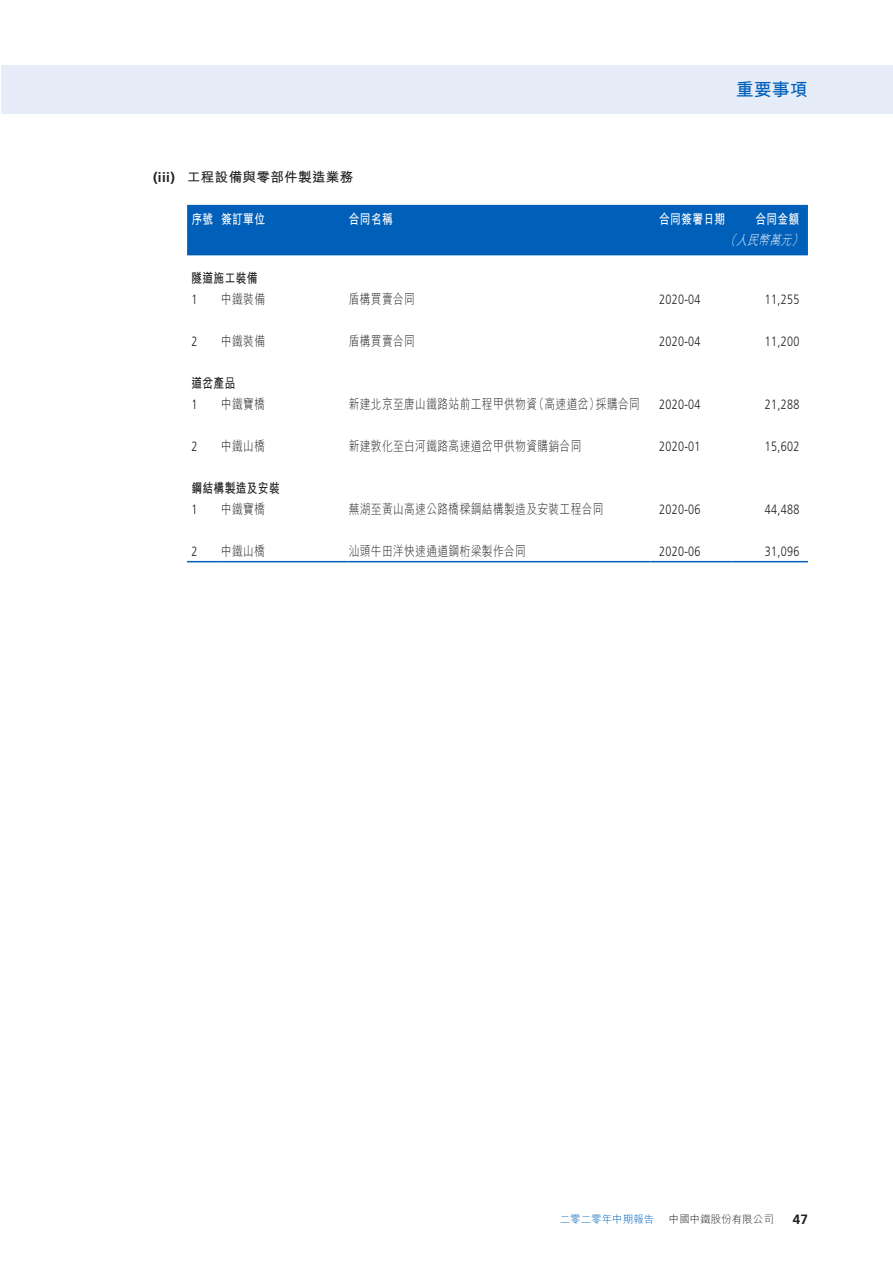
<style>
.page{position:relative;width:893px;height:1263px;background:#fff}
.page>*{position:absolute;margin:0;border:0;box-sizing:border-box;transform-origin:0 0}
.t1{font:700 18px "M Hei HK";color:#005fb9}
.t2{font:300 13.5px "M Hei HK";letter-spacing:.03em;color:#231f20;scale:.8 1}
.t3{font:300 13.5px "Frutiger LT Std";letter-spacing:.03em;color:#231f20;scale:.8 1}
.t4{font:700 13.5px "M Hei HK";letter-spacing:.03em;color:#fff;scale:.8 1}
.t5{font:700 13.5px "M Hei HK";letter-spacing:.03em;color:#231f20;scale:.8 1}
.t6{font:700 13.5px "M Hei HK";letter-spacing:.03em;color:#231f20}
.t7{font:italic 300 13.5px "M Hei HK";color:#fff;scale:.8 1}
.t8{font:700 13.5px "Frutiger LT Std";color:#231f20}
.t9{font:300 10.5px "M Hei HK";color:#231f20}
.t10{font:300 10.5px "M Hei HK";color:#005fb9}
.s1{font-family:"Frutiger LT Std"}
</style>
<div class="page">
<div style="left:2px;top:65px;width:891px;height:49px;background:#e7edf8"></div>
<div style="left:187px;top:205px;width:621px;height:50px;background:#005fb9"></div>
<hr style="left:187px;top:561px;width:34px;height:1px;background:#005fb9">
<hr style="left:221px;top:561px;width:128px;height:1px;background:#005fb9">
<hr style="left:349px;top:561px;width:302px;height:1px;background:#005fb9">
<hr style="left:651px;top:561px;width:80px;height:1px;background:#005fb9">
<hr style="left:731px;top:561px;width:77px;height:1px;background:#005fb9">
<h1 class="t1" style="left:736px;top:76px;width:73px">重要事項</h1>
<p class="t6" style="left:153px;top:167px;width:202px"><span class="s1">(iii)</span> 工程設備與零部件製造業務</p>
<p class="t4" style="left:191px;top:209px;width:94px">序號 簽訂單位</p>
<p class="t4" style="left:349px;top:209px;width:57px">合同名稱</p>
<p class="t4" style="left:659px;top:209px;width:84px">合同簽署日期</p>
<p class="t4" style="left:755px;top:209px;width:57px">合同金額</p>
<p class="t7" style="left:725px;top:233px;width:103px">（人民幣萬元）</p>
<p class="t5" style="left:191px;top:268px;width:84px">隧道施工裝備</p>
<p class="t3" style="left:191px;top:292px;width:9px">1</p>
<p class="t2" style="left:221px;top:292px;width:57px">中鐵裝備</p>
<p class="t2" style="left:349px;top:292px;width:84px">盾構買賣合同</p>
<p class="t3" style="left:659px;top:292px;width:53px">2020-04</p>
<p class="t3" style="left:765px;top:292px;width:45px">11,255</p>
<p class="t3" style="left:191px;top:334px;width:9px">2</p>
<p class="t2" style="left:221px;top:334px;width:57px">中鐵裝備</p>
<p class="t2" style="left:349px;top:334px;width:84px">盾構買賣合同</p>
<p class="t3" style="left:659px;top:334px;width:53px">2020-04</p>
<p class="t3" style="left:765px;top:334px;width:45px">11,200</p>
<p class="t5" style="left:191px;top:373px;width:57px">道岔產品</p>
<p class="t3" style="left:191px;top:397px;width:9px">1</p>
<p class="t2" style="left:221px;top:397px;width:57px">中鐵寶橋</p>
<p class="t2" style="left:349px;top:397px;width:366px">新建北京至唐山鐵路站前工程甲供物資（高速道岔）採購合同</p>
<p class="t3" style="left:659px;top:397px;width:53px">2020-04</p>
<p class="t3" style="left:765px;top:397px;width:45px">21,288</p>
<p class="t3" style="left:191px;top:439px;width:9px">2</p>
<p class="t2" style="left:221px;top:439px;width:57px">中鐵山橋</p>
<p class="t2" style="left:349px;top:439px;width:293px">新建敦化至白河鐵路高速道岔甲供物資購銷合同</p>
<p class="t3" style="left:659px;top:439px;width:53px">2020-01</p>
<p class="t3" style="left:765px;top:439px;width:45px">15,602</p>
<p class="t5" style="left:191px;top:478px;width:112px">鋼結構製造及安裝</p>
<p class="t3" style="left:191px;top:502px;width:9px">1</p>
<p class="t2" style="left:221px;top:502px;width:57px">中鐵寶橋</p>
<p class="t2" style="left:349px;top:502px;width:320px">蕪湖至黃山高速公路橋樑鋼結構製造及安裝工程合同</p>
<p class="t3" style="left:659px;top:502px;width:53px">2020-06</p>
<p class="t3" style="left:765px;top:502px;width:45px">44,488</p>
<p class="t3" style="left:191px;top:544px;width:9px">2</p>
<p class="t2" style="left:221px;top:544px;width:57px">中鐵山橋</p>
<p class="t2" style="left:349px;top:544px;width:223px">汕頭牛田洋快速通道鋼桁梁製作合同</p>
<p class="t3" style="left:659px;top:544px;width:53px">2020-06</p>
<p class="t3" style="left:765px;top:544px;width:45px">31,096</p>
<p class="t10" style="left:560px;top:1214px;width:96px">二零二零年中期報告</p>
<p class="t9" style="left:669px;top:1214px;width:106px">中國中鐵股份有限公司</p>
<p class="t8" style="left:793px;top:1211px;width:17px">47</p>
</div>
